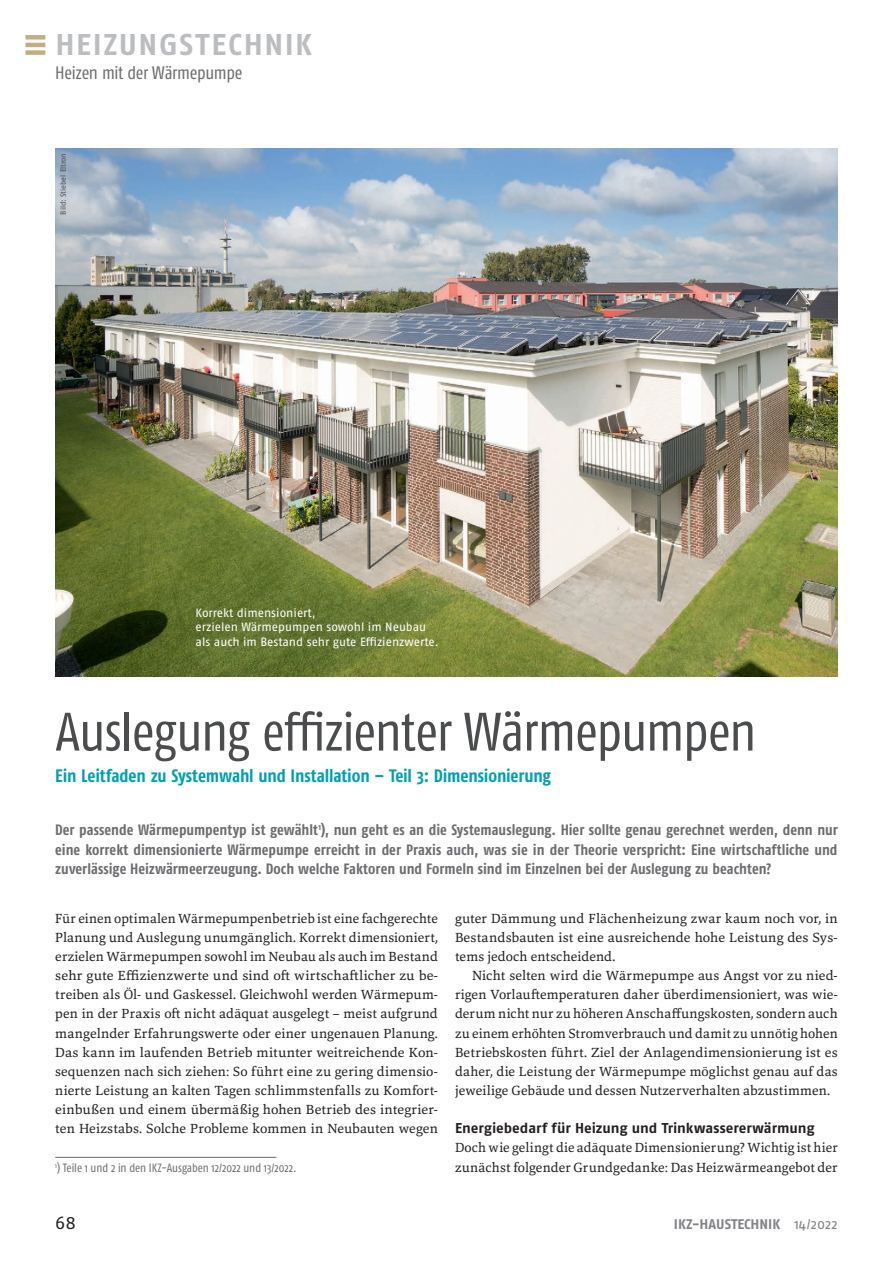
<style>
.page{position:relative;width:893px;height:1263px;background:#fff}
.page>*{position:absolute;margin:0;border:0;box-sizing:border-box;transform-origin:0 0}
.t1{font:condensed 54px "Fago OT";letter-spacing:-.025em;color:#4b4c4d}
.t2{font:700 30px "Fago OT";letter-spacing:.05em;color:#bcbdc0}
.t3{font:700 condensed 18px "Fago OT";letter-spacing:-.01em;color:#00a0b0}
.t4{font:condensed 18px "Fago OT";letter-spacing:-.015em;color:#6c6d70}
.t5{font:18px "Fago OT";color:#231f20}
.t6{font:700 condensed 15px/19.5px "Fago OT";color:#6c6d70;text-align:justify}
.t7{font:700 14.25px "Fago OT";color:#231f20}
.t8{font:700 13.95px "Fago OT";color:#808285}
.t9{font:13.8px/19.2px "Marbach";letter-spacing:.01em;color:#231f20;text-align:justify}
.t10{font:12px/14.9px "Fago OT";color:#fff}
.t11{font:condensed 12px "Fago OT";color:#6c6d70}
.t12{font:7.5px "Fago OT";letter-spacing:-.005em;color:#4b4c4d}
.s1{font-weight:400}
</style>
<div class="page">
<img style="left:55px;top:149px;width:783px;height:527px">
<div style="left:26px;top:35px;width:19px;height:5px;background:#c4ad80"></div>
<div style="left:26px;top:50px;width:19px;height:5px;background:#c4ad80"></div>
<hr style="left:26px;top:43px;width:19px;height:4px;background:#c4ad80">
<hr style="left:55px;top:1157px;width:221px;height:1px;background:#6c6d70">
<h2 class="t2" style="left:55px;top:26px;width:258px">HEIZUNGSTECHNIK</h2>
<h3 class="t4" style="left:55px;top:62px;width:189px">Heizen mit der Wärmepumpe</h3>
<p class="t12" style="left:59px;top:215px;width:63px;rotate:-90deg">Bild: Stiebel Eltron</p>
<p class="t10" style="left:196px;top:605px;width:245px">Korrekt dimensioniert,<br>erzielen Wärmepumpen sowohl im Neubau als auch im Bestand sehr gute Effizienzwerte.</p>
<h1 class="t1" style="left:55px;top:699px;width:703px">Auslegung effizienter Wärmepumpen</h1>
<h3 class="t3" style="left:55px;top:764px;width:497px">Ein Leitfaden zu Systemwahl und Installation – Teil 3: Dimensionierung</h3>
<p class="t6" style="left:55px;top:820px;width:784px">Der passende Wärmepumpentyp ist gewählt<sup>1</sup>), nun geht es an die Systemauslegung. Hier sollte genau gerechnet werden, denn nur eine korrekt dimensionierte Wärmepumpe erreicht in der Praxis auch, was sie in der Theorie verspricht: Eine wirtschaftliche und zuverlässige Heizwärmeerzeugung. Doch welche Faktoren und Formeln sind im Einzelnen bei der Auslegung zu beachten?</p>
<p class="t9" style="left:55px;top:908px;width:384px">Für einen optimalen Wärmepumpenbetrieb ist eine fachgerechte Planung und Auslegung unumgänglich. Korrekt dimensioniert, erzielen Wärmepumpen sowohl im Neubau als auch im Bestand sehr gute Effizienzwerte und sind oft wirtschaftlicher zu be&shy;treiben als Öl- und Gaskessel. Gleichwohl werden Wärmepum&shy;pen in der Praxis oft nicht adäquat ausgelegt – meist aufgrund mangelnder Erfahrungswerte oder einer ungenauen Planung.<br>Das kann im laufenden Betrieb mitunter weitreichende Kon&shy;sequenzen nach sich ziehen: So führt eine zu gering dimensio&shy;nierte Leistung an kalten Tagen schlimmstenfalls zu Komfort&shy;einbußen und einem übermäßig hohen Betrieb des integrier&shy;ten Heizstabs. Solche Probleme kommen in Neubauten wegen</p>
<p class="t9" style="left:455px;top:908px;width:384px">guter Dämmung und Flächenheizung zwar kaum noch vor, in Bestandsbauten ist eine ausreichende hohe Leistung des Sys&shy;tems jedoch entscheidend.</p>
<p class="t9" style="left:455px;top:966px;width:384px;text-indent:17px">Nicht selten wird die Wärmepumpe aus Angst vor zu nied&shy;rigen Vorlauftemperaturen daher überdimensioniert, was wie&shy;derum nicht nur zu höheren Anschaffungskosten, sondern auch zu einem erhöhten Stromverbrauch und damit zu unnötig hohen Betriebskosten führt. Ziel der Anlagendimensionierung ist es daher, die Leistung der Wärmepumpe möglichst genau auf das jeweilige Gebäude und dessen Nutzerverhalten abzustimmen.</p>
<p class="t7" style="left:455px;top:1120px;width:361px">Energiebedarf für Heizung und Trinkwassererwärmung</p>
<p class="t9" style="left:455px;top:1138px;width:384px">Doch wie gelingt die adäquate Dimensionierung? Wichtig ist hier zunächst folgender Grundgedanke: Das Heizwärmeangebot der</p>
<p class="t11" style="left:55px;top:1160px;width:243px"><sup>1</sup>) Teile 1 und 2 in den IKZ-Ausgaben 12/2022 und 13/2022.</p>
<h3 class="t5" style="left:55px;top:1212px;width:22px">68</h3>
<p class="t8" style="left:674px;top:1216px;width:165px">IKZ-HAUSTECHNIK <span class="s1">14/2022</span></p>
</div>
